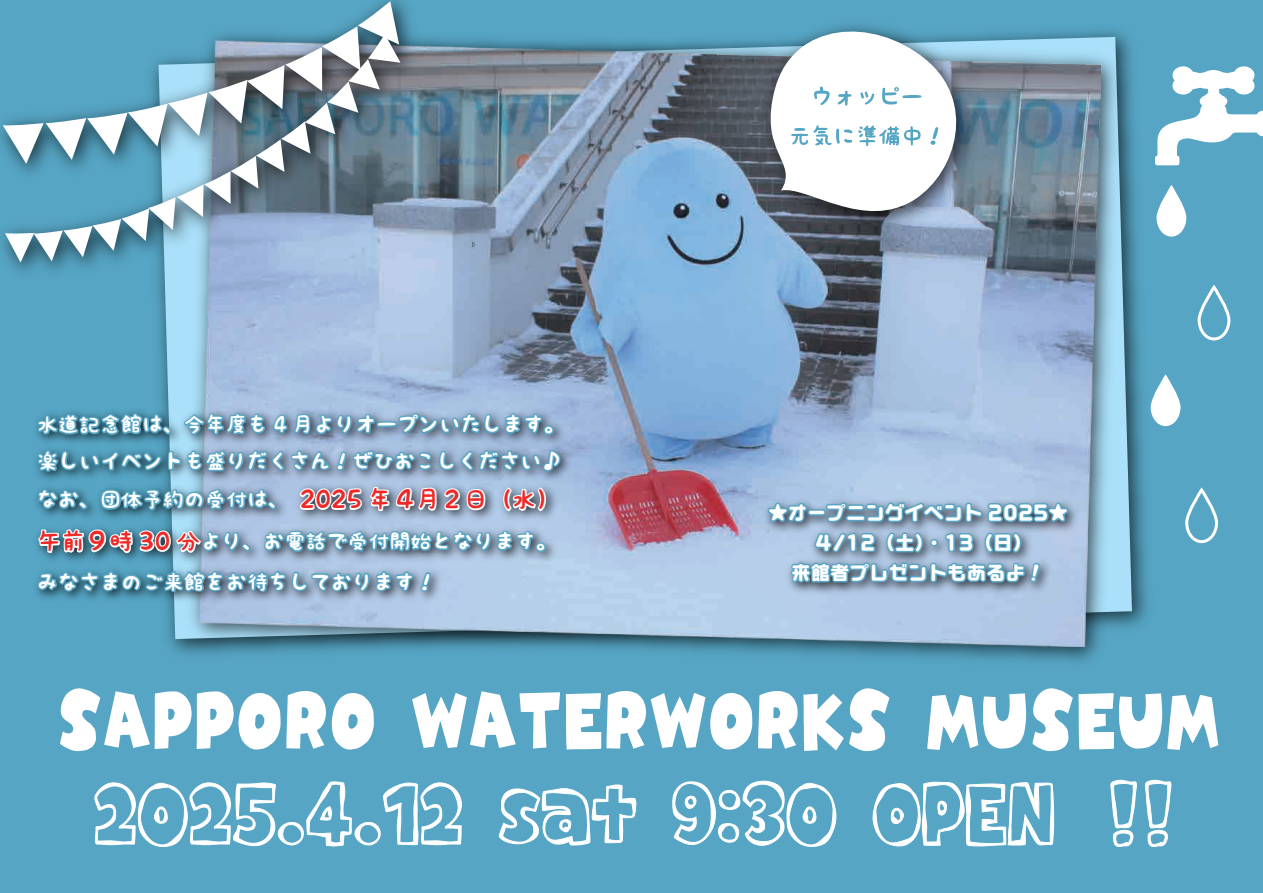
<style>
.page{position:relative;width:1263px;height:893px;background:#56a5c4}
.page>*{position:absolute;margin:0;border:0;box-sizing:border-box;transform-origin:0 0}
.t1{font:69px "K Fhimaji WAKU";color:#fff}
.t2{font:21px/37.5px "K Fhimaji";color:#fff}
.t3{font:19.5px/30px "Mart Futomaru G Kyokan";color:#fff;text-align:center}
.s1{font-size:24px;color:#ee2928}
</style>
<div class="page">
<img style="left:157px;top:83px;width:1003px;height:544px">
<img style="left:180px;top:30px;width:948px;height:622px">
<img style="left:199px;top:40px;width:901px;height:607px">
<svg style="left:1156px;top:185px;width:30px;height:52px"></svg>
<svg style="left:1197px;top:287px;width:34px;height:54px"></svg>
<svg style="left:1151px;top:374px;width:29px;height:52px"></svg>
<svg style="left:1155px;top:66px;width:107px;height:99px"></svg>
<img style="left:0;top:0;width:428px;height:290px">
<svg style="left:3px;top:1px;width:398px;height:262px"></svg>
<img style="left:752px;top:30px;width:232px;height:208px">
<svg style="left:757px;top:25px;width:220px;height:207px;background:#b8c4cc"></svg>
<svg style="left:814px;top:87px;width:16px;height:18px"></svg>
<svg style="left:838px;top:91px;width:13px;height:14px"></svg>
<svg style="left:860px;top:92px;width:14px;height:13px"></svg>
<svg style="left:882px;top:87px;width:39px;height:18px"></svg>
<svg style="left:791px;top:125px;width:61px;height:20px"></svg>
<svg style="left:858px;top:126px;width:62px;height:20px"></svg>
<svg style="left:930px;top:127px;width:8px;height:18px"></svg>
<svg style="left:60px;top:693px;width:1012px;height:154px"></svg>
<svg style="left:1078px;top:693px;width:140px;height:154px"></svg>
<svg style="left:1185px;top:490px;width:33px;height:54px"></svg>
<img style="left:60px;top:403px;width:617px;height:331px">
<svg style="left:36px;top:324px;width:526px;height:307px"></svg>
<img style="left:734px;top:493px;width:375px;height:204px">
<svg style="left:765px;top:488px;width:305px;height:132px"></svg>
<p class="t2" style="left:37px;top:405px;width:530px">水道記念館は、今年度も 4 月よりオープンいたします。楽しいイベントも盛りだくさん！ぜひおこしください♪なお、団体予約の受付は、 <span class="s1">2025 年４月２日（水）</span></p>
<p class="t2" style="left:37px;top:521px;width:522px;line-height:40.5px"><span class="s1">午前９時 30 分</span>より、お電話で受付開始となります。みなさまのご来館をお待ちしております！</p>
<p class="t3" style="left:768px;top:497px;width:302px">★オープニングイベント 2025★<br>４/12（土）・13（日）<br>来館者プレゼントもあるよ！</p>
<h1 class="t1" style="left:94px;top:775px;width:1101px">2025.4.12 sat 9:30 OPEN ！！</h1>
</div>
